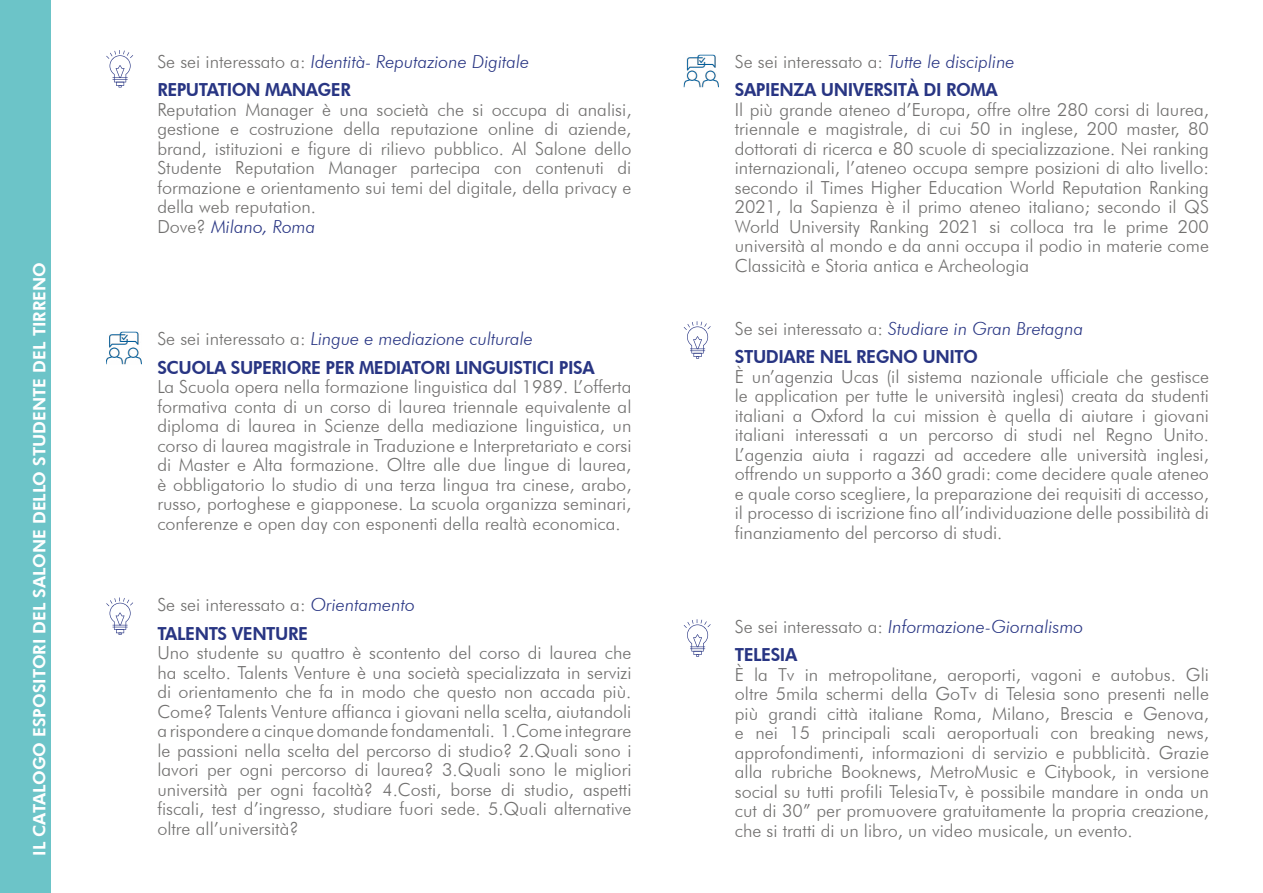
<style>
.page{position:relative;width:1263px;height:893px;background:#fff}
.page>*{position:absolute;margin:0;border:0;box-sizing:border-box;transform-origin:0 0}
.t1{font:300 18px/19.5px "Futura BT";color:#71706f;text-align:justify}
.t2{font:italic 300 18px/28.5px "Futura BT";color:#283583}
.t3{font:800 18px/28.5px "Futura BT";letter-spacing:-.025em;color:#283583;scale:.96 1}
.t4{font:800 17.1px "Futura BT";color:#fff}
.s1{font-style:normal;color:#71706f}
.s2{font-weight:800;font-style:normal}
.s3{font-style:italic;color:#283583}
.s4{font-weight:300;color:#71706f}
.s5{font-weight:300;font-style:italic}
.s6{font-weight:800;color:#283583}
</style>
<div class="page">
<div style="left:0;top:0;width:51px;height:893px;background:#6cc4c8"></div>
<svg style="left:106px;top:50px;width:27px;height:37px"></svg>
<img style="left:684px;top:54px;width:35px;height:33px">
<img style="left:106px;top:332px;width:36px;height:33px">
<svg style="left:684px;top:321px;width:27px;height:38px"></svg>
<svg style="left:106px;top:597px;width:27px;height:38px"></svg>
<svg style="left:684px;top:619px;width:27px;height:38px"></svg>
<p class="t4" style="left:29px;top:856px;width:595px;rotate:-90deg">IL CATALOGO ESPOSITORI DEL SALONE DELLO STUDENTE DEL TIRRENO</p>
<p class="t2" style="left:157px;top:47px;width:373px"><span class="s1">Se sei interessato a:</span> Identità- Reputazione Digitale<br><span class="s2">REPUTATION MANAGER</span></p>
<p class="t1" style="left:157px;top:99px;width:476px;text-align:left">Reputation Manager è una società che si occupa di analisi, gestione e costruzione della reputazione online di aziende, brand, istituzioni e figure di rilievo pubblico. Al Salone dello Studente Reputation Manager partecipa con contenuti di formazione e orientamento sui temi del digitale, della privacy e della web reputation.<br>Dove? <span class="s3">Milano, Roma</span></p>
<p class="t3" style="left:157px;top:325px;width:457px"><span class="s4">Se sei interessato a:</span> <span class="s5">Lingue e mediazione culturale<br></span>SCUOLA SUPERIORE PER MEDIATORI LINGUISTICI PISA</p>
<p class="t1" style="left:157px;top:377px;width:476px">La Scuola opera nella formazione linguistica dal 1989. L’offerta formativa conta di un corso di laurea triennale equivalente al diploma di laurea in Scienze della mediazione linguistica, un corso di laurea magistrale in Traduzione e Interpretariato e corsi di Master e Alta formazione. Oltre alle due lingue di laurea, è obbligatorio lo studio di una terza lingua tra cinese, arabo, russo, portoghese e giapponese. La scuola organizza seminari, conferenze e open day con esponenti della realtà economica.</p>
<p class="t1" style="left:157px;top:590px;width:259px;line-height:28.5px">Se sei interessato a: <span class="s3">Orientamento<br></span><span class="s6">TALENTS VENTURE</span></p>
<p class="t1" style="left:157px;top:643px;width:476px">Uno studente su quattro è scontento del corso di laurea che ha scelto. Talents Venture è una società specializzata in servizi di orientamento che fa in modo che questo non accada più.<br>Come? Talents Venture affianca i giovani nella scelta, aiutandoli a rispondere a cinque domande fondamentali. 1.Come integrare le passioni nella scelta del percorso di studio? 2.Quali sono i lavori per ogni percorso di laurea? 3.Quali sono le migliori università per ogni facoltà? 4.Costi, borse di studio, aspetti fiscali, test d’ingresso, studiare fuori sede. 5.Quali alternative oltre all’università?</p>
<p class="t3" style="left:735px;top:47px;width:293px"><span class="s4">Se sei interessato a:</span> <span class="s5">Tutte le discipline<br></span>SAPIENZA UNIVERSITÀ DI ROMA</p>
<p class="t1" style="left:735px;top:99px;width:476px">Il più grande ateneo d’Europa, offre oltre 280 corsi di laurea, triennale e magistrale, di cui 50 in inglese, 200 master, 80 dottorati di ricerca e 80 scuole di specializzazione. Nei ranking internazionali, l’ateneo occupa sempre posizioni di alto livello: secondo il Times Higher Education World Reputation Ranking 2021, la Sapienza è il primo ateneo italiano; secondo il QS World University Ranking 2021 si colloca tra le prime 200 università al mondo e da anni occupa il podio in materie come Classicità e Storia antica e Archeologia</p>
<p class="t2" style="left:735px;top:314px;width:350px"><span class="s1">Se sei interessato a:</span> Studiare in Gran Bretagna<br><span class="s2">STUDIARE NEL REGNO UNITO</span></p>
<p class="t1" style="left:735px;top:367px;width:476px">È un’agenzia Ucas (il sistema nazionale ufficiale che gestisce le application per tutte le università inglesi) creata da studenti italiani a Oxford la cui mission è quella di aiutare i giovani italiani interessati a un percorso di studi nel Regno Unito.<br>L’agenzia aiuta i ragazzi ad accedere alle università inglesi, offrendo un supporto a 360 gradi: come decidere quale ateneo e quale corso scegliere, la preparazione dei requisiti di accesso, il processo di iscrizione fino all’individuazione delle possibilità di finanziamento del percorso di studi.</p>
<p class="t2" style="left:735px;top:612px;width:350px"><span class="s1">Se sei interessato a:</span> Informazione-Giornalismo<br><span class="s2">TELESIA</span></p>
<p class="t1" style="left:735px;top:665px;width:476px">È la Tv in metropolitane, aeroporti, vagoni e autobus. Gli oltre 5mila schermi della GoTv di Telesia sono presenti nelle più grandi città italiane Roma, Milano, Brescia e Genova, e nei 15 principali scali aeroportuali con breaking news, approfondimenti, informazioni di servizio e pubblicità. Grazie alla rubriche Booknews, MetroMusic e Citybook, in versione social su tutti profili TelesiaTv, è possibile mandare in onda un cut di 30” per promuovere gratuitamente la propria creazione, che si tratti di un libro, un video musicale, un evento.</p>
</div>
